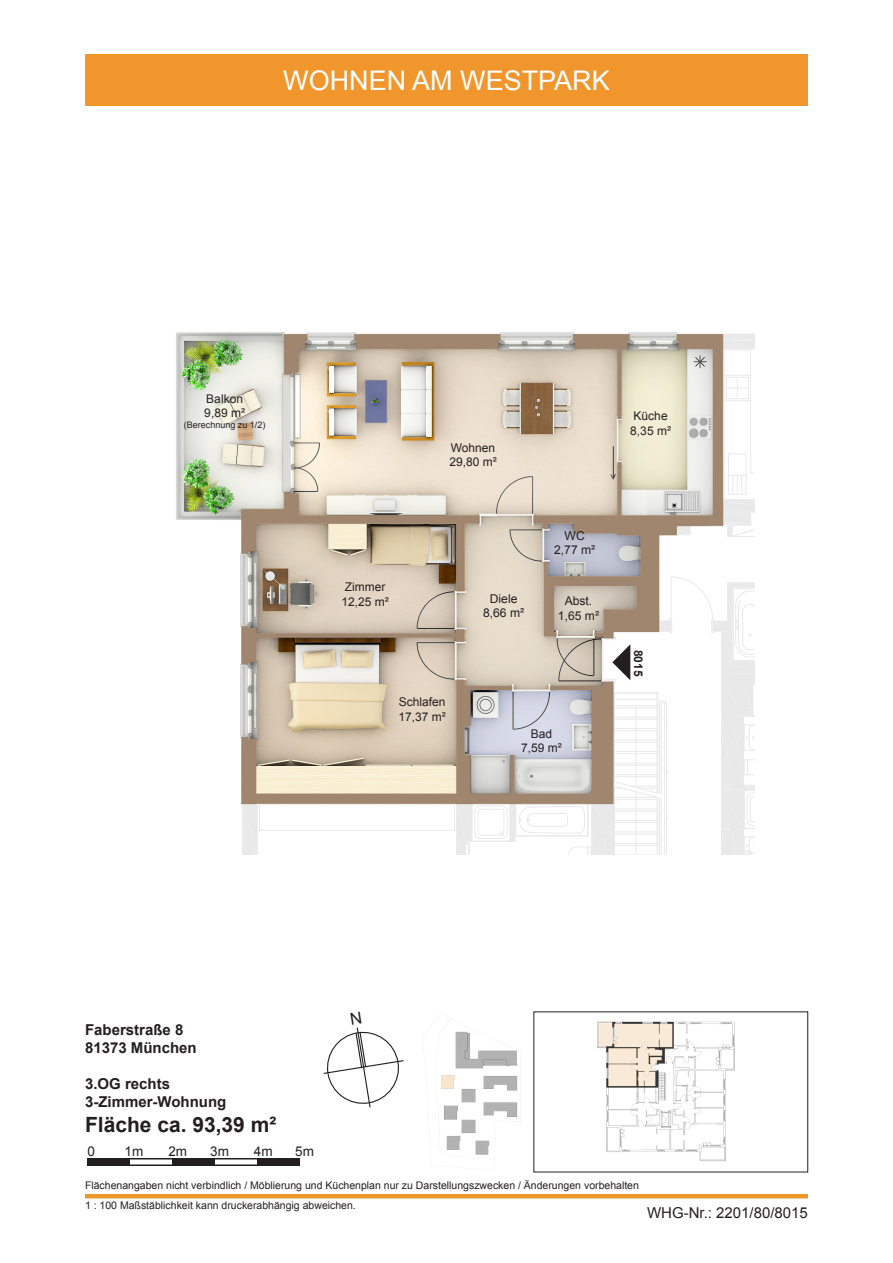
<style>
.page{position:relative;width:893px;height:1263px;background:#fff}
.page>*{position:absolute;margin:0;border:0;box-sizing:border-box;transform-origin:0 0}
.t1{font:27px "Arial";color:#fff}
.t2{font:700 21px "Arial";color:#231f20}
.t3{font:700 15px "Arial";color:#231f20}
.t4{font:15px "Arial";color:#231f20}
.t5{font:13.5px "Arial";color:#231f20}
.t6{font:12.15px "Arial";color:#231f20}
.t7{font:12px "Arial";color:#231f20}
.t8{font:700 12px "Arial";color:#231f20}
.t9{font:10.5px "Arial";color:#231f20}
.t10{font:9px "Arial";color:#231f20}
</style>
<div class="page">
<div style="left:87px;top:1158px;width:43px;height:8px;background:#231f20"></div>
<hr style="left:87px;top:1158px;width:213px;height:1px;background:#231f20">
<hr style="left:87px;top:1164px;width:213px;height:2px;background:#231f20">
<div style="left:172px;top:1158px;width:43px;height:8px;background:#231f20"></div>
<div style="left:257px;top:1158px;width:43px;height:8px;background:#231f20"></div>
<hr style="left:85px;top:1194px;width:723px;height:4px;background:#ea9829">
<div style="left:85px;top:55px;width:723px;height:51px;background:#f0962c"></div>
<img style="left:534px;top:1012px;width:274px;height:160px">
<img style="left:423px;top:1012px;width:98px;height:154px">
<svg style="left:176px;top:332px;width:579px;height:523px"></svg>
<svg style="left:323px;top:1027px;width:81px;height:81px"></svg>
<h1 class="t1" style="left:283px;top:63px;width:328px">WOHNEN AM WESTPARK</h1>
<p class="t7" style="left:206px;top:391px;width:38px">Balkon</p>
<p class="t7" style="left:204px;top:405px;width:42px">9,89 m²</p>
<p class="t10" style="left:184px;top:419px;width:83px">(Berechnung zu 1/2)</p>
<p class="t7" style="left:345px;top:579px;width:42px">Zimmer</p>
<p class="t7" style="left:341px;top:594px;width:49px">12,25 m²</p>
<p class="t7" style="left:451px;top:440px;width:46px">Wohnen</p>
<p class="t7" style="left:449px;top:454px;width:49px">29,80 m²</p>
<p class="t6" style="left:490px;top:590px;width:29px">Diele</p>
<p class="t6" style="left:483px;top:605px;width:43px">8,66 m²</p>
<p class="t6" style="left:565px;top:528px;width:22px">WC</p>
<p class="t6" style="left:554px;top:542px;width:43px">2,77 m²</p>
<p class="t6" style="left:565px;top:593px;width:29px">Abst.</p>
<p class="t6" style="left:558px;top:607px;width:43px">1,65 m²</p>
<p class="t7" style="left:399px;top:694px;width:48px">Schlafen</p>
<p class="t7" style="left:398px;top:708px;width:49px">17,37 m²</p>
<p class="t7" style="left:531px;top:725px;width:23px">Bad</p>
<p class="t7" style="left:521px;top:740px;width:42px">7,59 m²</p>
<p class="t7" style="left:634px;top:408px;width:36px">Küche</p>
<p class="t7" style="left:630px;top:423px;width:42px">8,35 m²</p>
<p class="t8" style="left:646px;top:649px;width:28px;rotate:90deg">8015</p>
<p class="t3" style="left:85px;top:1019px;width:100px">Faberstraße 8</p>
<p class="t3" style="left:85px;top:1037px;width:113px">81373 München</p>
<p class="t3" style="left:85px;top:1073px;width:87px">3.OG rechts</p>
<p class="t3" style="left:85px;top:1091px;width:143px">3-Zimmer-Wohnung</p>
<p class="t2" style="left:85px;top:1110px;width:193px">Fläche ca. 93,39 m²</p>
<p class="t5" style="left:87px;top:1142px;width:9px">0</p>
<p class="t5" style="left:125px;top:1142px;width:20px">1m</p>
<p class="t5" style="left:168px;top:1142px;width:20px">2m</p>
<p class="t5" style="left:210px;top:1142px;width:20px">3m</p>
<p class="t5" style="left:254px;top:1142px;width:20px">4m</p>
<p class="t5" style="left:295px;top:1142px;width:20px">5m</p>
<p class="t9" style="left:85px;top:1179px;width:555px">Flächenangaben nicht verbindlich / Möblierung und Küchenplan nur zu Darstellungszwecken / Änderungen vorbehalten</p>
<p class="t9" style="left:85px;top:1198px;width:272px">1 : 100 Maßstäblichkeit kann druckerabhängig abweichen.</p>
<p class="t4" style="left:647px;top:1203px;width:162px">WHG-Nr.: 2201/80/8015</p>
</div>
